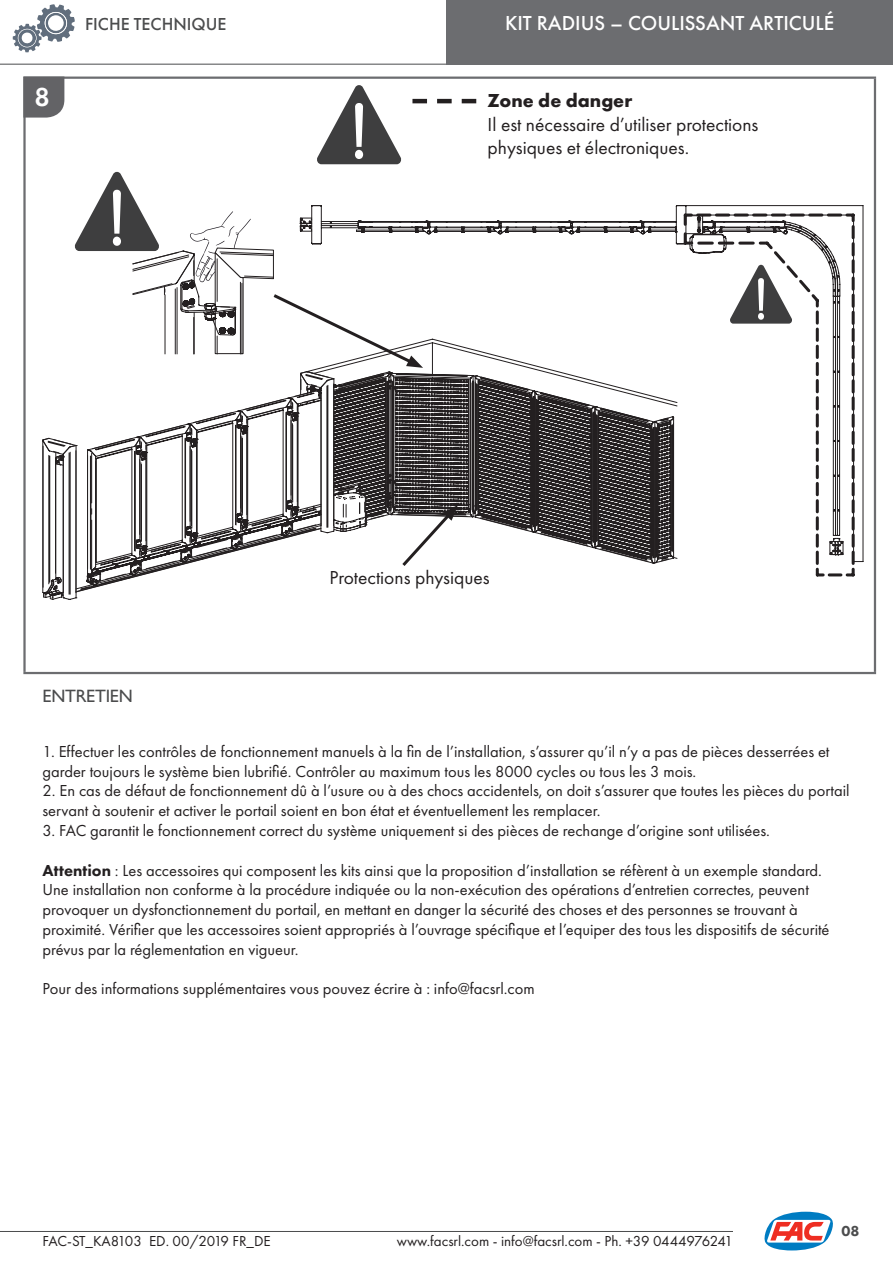
<style>
.page{position:relative;width:893px;height:1263px;background:#fff}
.page>*{position:absolute;margin:0;border:0;box-sizing:border-box;transform-origin:0 0}
.t1{font:600 27px "Futura PT";color:#fff}
.t2{font:500 21px "Futura PT";color:#fff}
.t3{font:19.5px/23.4px "Futura PT";color:#231f20}
.t4{font:700 19.5px "Futura PT";color:#231f20}
.t5{font:500 18px "Futura PT";color:#4b4c4d}
.t6{font:500 18px "Gill Sans Nova";letter-spacing:-.02em;color:#4b4c4d}
.t7{font:16.5px/19.8px "Futura PT";color:#231f20}
.t8{font:15px "Futura PT";color:#231f20}
.t9{font:15px "Futura PT";letter-spacing:-.02em;color:#231f20}
.t10{font:800 15px "Futura PT";color:#4b4c4d}
.s1{font-weight:800}
</style>
<div class="page">
<hr style="left:0;top:1231px;width:733px;height:1px;background:#4b4c4d">
<svg style="left:764px;top:1212px;width:69px;height:38px"></svg>
<svg style="left:13px;top:4px;width:62px;height:48px"></svg>
<hr style="left:0;top:64px;width:893px;height:1px;background:#4b4c4d">
<div style="left:446px;top:0;width:447px;height:65px;background:#6c6d70"></div>
<hr style="left:23px;top:77px;width:853px;height:2px;background:#6c6d70">
<hr style="left:23px;top:79px;width:3px;height:593px;background:#6c6d70">
<hr style="left:874px;top:79px;width:2px;height:593px;background:#6c6d70">
<hr style="left:23px;top:672px;width:853px;height:2px;background:#6c6d70">
<svg style="left:23px;top:77px;width:41px;height:41px;background:#6a6a6d"></svg>
<svg style="left:682px;top:212px;width:174px;height:365px"></svg>
<svg style="left:729px;top:264px;width:64px;height:60px"></svg>
<svg style="left:412px;top:99px;width:64px;height:4px"></svg>
<svg style="left:317px;top:85px;width:85px;height:79px"></svg>
<svg style="left:43px;top:171px;width:631px;height:428px"></svg>
<h1 class="t1" style="left:35px;top:80px;width:17px">8</h1>
<p class="t5" style="left:85px;top:13px;width:143px">FICHE TECHNIQUE</p>
<p class="t2" style="left:505px;top:10px;width:331px">KIT RADIUS – COULISSANT ARTICULÉ</p>
<p class="t4" style="left:488px;top:88px;width:146px">Zone de danger</p>
<p class="t3" style="left:488px;top:113px;width:272px">Il est nécessaire d’utiliser protections physiques et électroniques.</p>
<p class="t6" style="left:43px;top:685px;width:92px">ENTRETIEN</p>
<p class="t3" style="left:330px;top:566px;width:162px">Protections physiques</p>
<p class="t7" style="left:43px;top:741px;width:788px">1. Effectuer les contrôles de fonctionnement manuels à la fin de l’installation, s’assurer qu’il n’y a pas de pièces desserrées et garder toujours le système bien lubrifié. Contrôler au maximum tous les 8000 cycles ou tous les 3 mois.</p>
<p class="t7" style="left:43px;top:781px;width:809px">2. En cas de défaut de fonctionnement dû à l’usure ou à des chocs accidentels, on doit s’assurer que toutes les pièces du portail servant à soutenir et activer le portail soient en bon état et éventuellement les remplacer.</p>
<p class="t7" style="left:43px;top:820px;width:729px">3. FAC garantit le fonctionnement correct du système uniquement si des pièces de rechange d’origine sont utilisées.</p>
<p class="t7" style="left:43px;top:860px;width:788px"><span class="s1">Attention</span> : Les accessoires qui composent les kits ainsi que la proposition d’installation se réfèrent à un exemple standard.<br>Une installation non conforme à la procédure indiquée ou la non-exécution des opérations d’entretien correctes, peuvent provoquer un dysfonctionnement du portail, en mettant en danger la sécurité des choses et des personnes se trouvant à proximité. Vérifier que les accessoires soient appropriés à l’ouvrage spécifique et l’equiper des tous les dispositifs de sécurité prévus par la réglementation en vigueur.</p>
<p class="t7" style="left:43px;top:979px;width:494px">Pour des informations supplémentaires vous pouvez écrire à : info@facsrl.com</p>
<p class="t9" style="left:43px;top:1231px;width:230px">FAC-ST_KA8103 ED. 00/2019 FR_DE</p>
<p class="t8" style="left:397px;top:1231px;width:338px">www.facsrl.com - info@facsrl.com - Ph. +39 0444976241</p>
<p class="t10" style="left:841px;top:1222px;width:20px">08</p>
</div>
